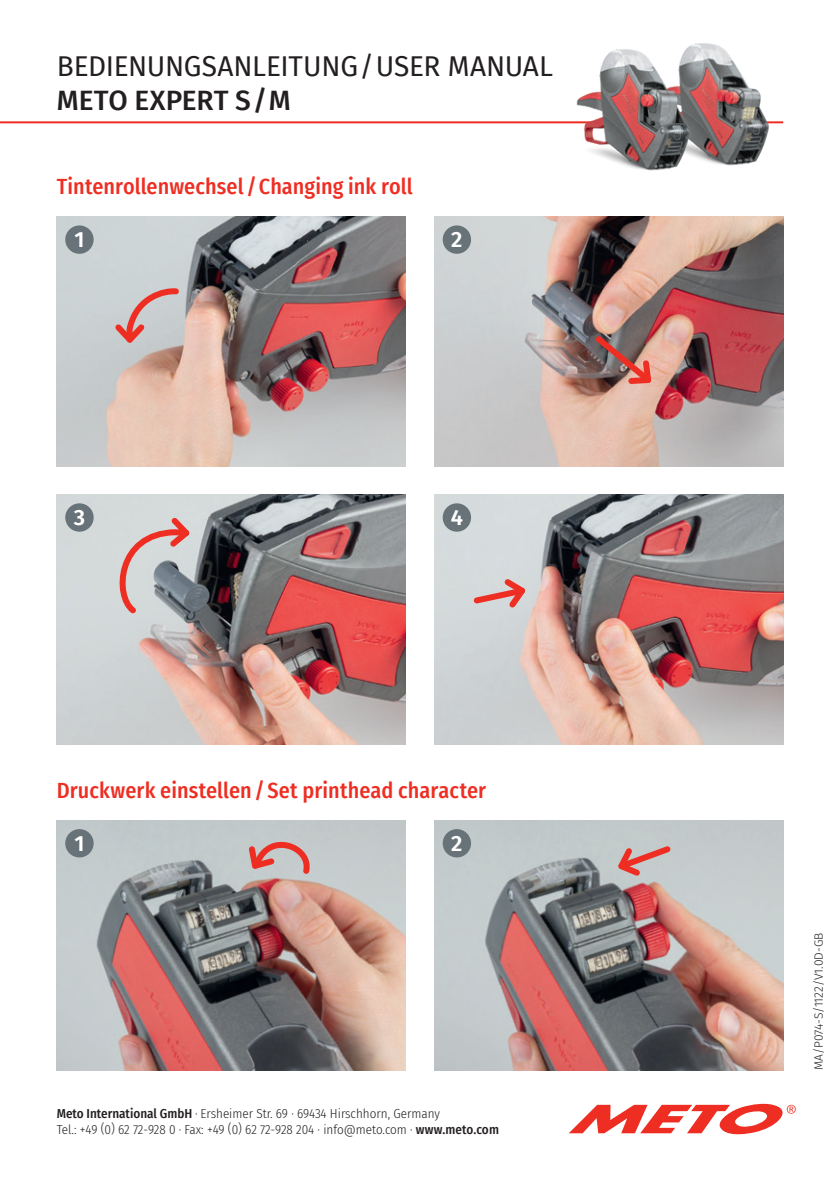
<style>
.page{position:relative;width:840px;height:1191px;background:#fff}
.page>*{position:absolute;margin:0;border:0;box-sizing:border-box;transform-origin:0 0}
.t1{font:28px "Fira Sans";letter-spacing:-.01em;color:#231f20}
.t2{font:500 28px "Fira Sans";color:#231f20}
.t3{font:500 22px "Fira Sans Condensed";letter-spacing:.005em;color:#ee2e22}
.t4{font:600 22px "Fira Sans";color:#fff}
.t5{font:300 13px/15.6px "Fira Sans Condensed";color:#231f20}
.t6{font:300 12px "Fira Sans";color:#231f20}
.s1{font-weight:500}
</style>
<div class="page">
<hr style="left:0;top:121px;width:782px;height:2px;background:#ee2e22">
<img style="left:434px;top:217px;width:348px;height:249px">
<img style="left:434px;top:495px;width:348px;height:249px">
<img style="left:57px;top:217px;width:348px;height:249px">
<img style="left:57px;top:820px;width:348px;height:250px">
<img style="left:434px;top:820px;width:348px;height:250px">
<img style="left:57px;top:495px;width:348px;height:249px">
<img style="left:710px;top:43px;width:74px;height:123px">
<img style="left:560px;top:43px;width:150px;height:128px">
<div style="left:443px;top:226px;width:27px;height:27px;background:#687379;border-radius:50%"></div>
<div style="left:442px;top:225px;width:29px;height:29px;border:2px solid #687379;border-radius:50%"></div>
<div style="left:66px;top:226px;width:27px;height:27px;background:#687379;border-radius:50%"></div>
<div style="left:65px;top:225px;width:29px;height:29px;border:2px solid #687379;border-radius:50%"></div>
<div style="left:66px;top:830px;width:27px;height:26px;background:#687379;border-radius:50%"></div>
<div style="left:65px;top:829px;width:29px;height:28px;border:2px solid #687379;border-radius:50%"></div>
<div style="left:66px;top:504px;width:27px;height:26px;background:#687379;border-radius:50%"></div>
<div style="left:65px;top:503px;width:29px;height:28px;border:2px solid #687379;border-radius:50%"></div>
<div style="left:443px;top:504px;width:27px;height:26px;background:#687379;border-radius:50%"></div>
<div style="left:442px;top:503px;width:29px;height:28px;border:2px solid #687379;border-radius:50%"></div>
<div style="left:443px;top:830px;width:27px;height:26px;background:#687379;border-radius:50%"></div>
<div style="left:442px;top:829px;width:29px;height:28px;border:2px solid #687379;border-radius:50%"></div>
<img style="left:590px;top:331px;width:66px;height:57px">
<svg style="left:469px;top:574px;width:61px;height:39px;background:#d9b6b5"></svg>
<svg style="left:114px;top:512px;width:81px;height:106px;background:#c3b4b5"></svg>
<svg style="left:110px;top:286px;width:72px;height:62px;background:#ceb6b6"></svg>
<svg style="left:245px;top:833px;width:66px;height:45px;background:#cca7a5"></svg>
<svg style="left:612px;top:841px;width:62px;height:39px;background:#ccaaa8"></svg>
<svg style="left:569px;top:1103px;width:226px;height:32px"></svg>
<h1 class="t1" style="left:57px;top:45px;width:497px">BEDIENUNGSANLEITUNG/USER MANUAL</h1>
<h1 class="t2" style="left:57px;top:77px;width:235px">METO EXPERT S/M</h1>
<h2 class="t3" style="left:57px;top:169px;width:357px">Tintenrollenwechsel /Changing ink roll</h2>
<h2 class="t4" style="left:74px;top:221px;width:12px">1</h2>
<h2 class="t4" style="left:451px;top:221px;width:13px">2</h2>
<h2 class="t4" style="left:74px;top:499px;width:13px">3</h2>
<h2 class="t4" style="left:450px;top:499px;width:14px">4</h2>
<h2 class="t3" style="left:57px;top:772px;width:430px">Druckwerk einstellen/Set printhead character</h2>
<h2 class="t4" style="left:74px;top:825px;width:12px">1</h2>
<h2 class="t4" style="left:451px;top:825px;width:13px">2</h2>
<p class="t5" style="left:57px;top:1105px;width:443px"><span class="s1">Meto International GmbH</span> · Ersheimer Str. 69 · 69434 Hirschhorn, Germany<br>Tel.: +49 (0) 62 72-928 0 · Fax: +49 (0) 62 72-928 204 · info@meto.com · <span class="s1">www.meto.com</span></p>
<p class="t6" style="left:809px;top:1070px;width:139px;rotate:-90deg">MA/P074-S/1122/V1.0D-GB</p>
</div>
